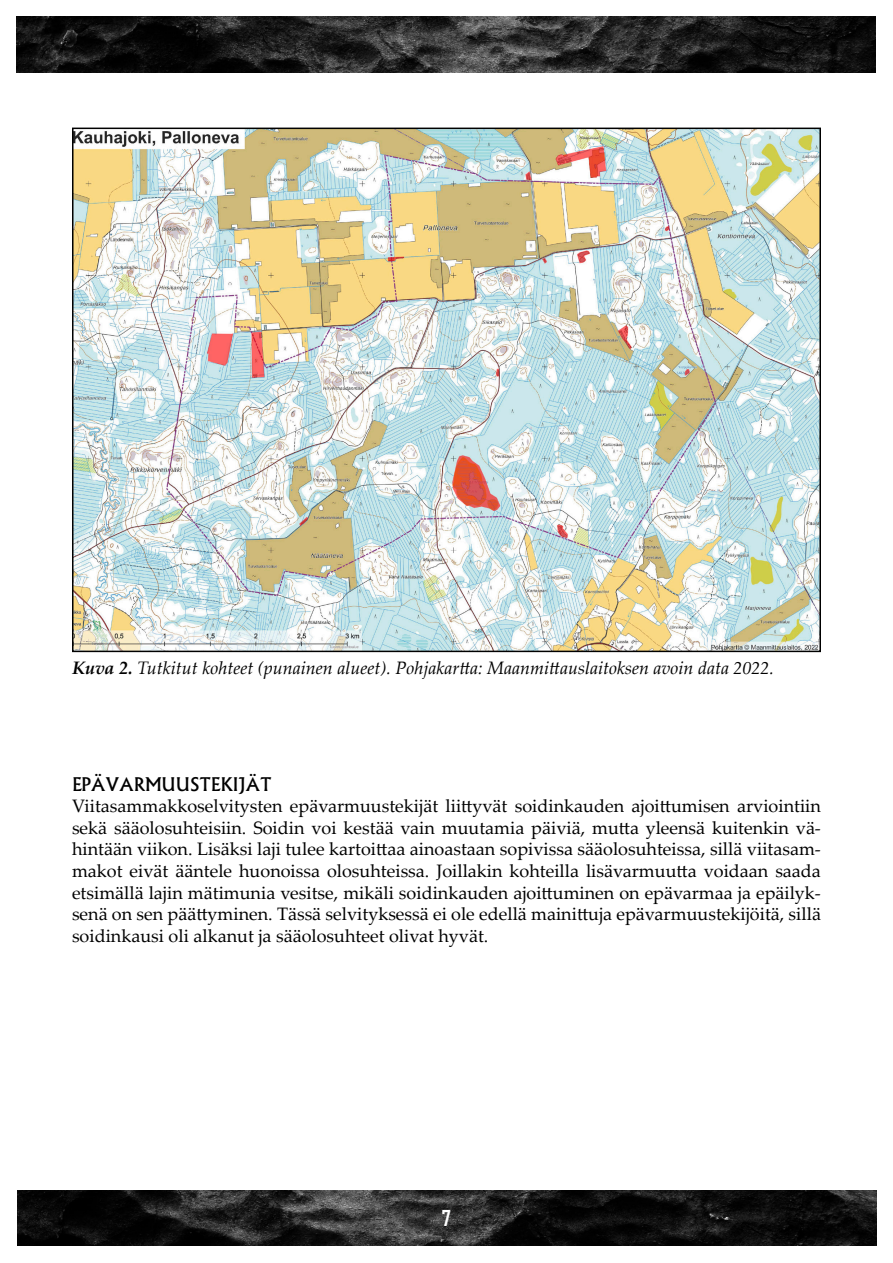
<style>
.page{position:relative;width:893px;height:1263px;background:#fff}
.page>*{position:absolute;margin:0;border:0;box-sizing:border-box;transform-origin:0 0}
.t1{font:700 21px "Agency FB";color:#fff}
.Perusteksti{font:18px/21.6px "Palatino Linotype";color:#000;text-align:justify}
.Perusteksti-2{font:italic 18px "Palatino Linotype";color:#000}
.Perusteksti-3{font:500 18px "Albertus";color:#000}
.s1{font-weight:700}
</style>
<div class="page">
<img style="left:17px;top:17px;width:859px;height:55px">
<img style="left:17px;top:1191px;width:859px;height:55px">
<img style="left:75px;top:131px;width:743px;height:518px">
<p class="Perusteksti-2" style="left:72px;top:655px;width:704px"><span class="s1">Kuva 2.</span> Tutkitut kohteet (punainen alueet). Pohjakartta: Maanmittauslaitoksen avoin data 2022.</p>
<p class="Perusteksti-3" style="left:72px;top:773px;width:201px">EPÄVARMUUSTEKIJÄT</p>
<p class="Perusteksti" style="left:72px;top:795px;width:750px">Viitasammakkoselvitysten epävarmuustekijät liittyvät soidinkauden ajoittumisen arviointiin sekä sääolosuhteisiin. Soidin voi kestää vain muutamia päiviä, mutta yleensä kuitenkin vä&shy;hintään viikon. Lisäksi laji tulee kartoittaa ainoastaan sopivissa sääolosuhteissa, sillä viitasam&shy;makot eivät ääntele huonoissa olosuhteissa. Joillakin kohteilla lisävarmuutta voidaan saada etsimällä lajin mätimunia vesitse, mikäli soidinkauden ajoittuminen on epävarmaa ja epäilyk&shy;senä on sen päättyminen. Tässä selvityksessä ei ole edellä mainittuja epävarmuustekijöitä, sillä soidinkausi oli alkanut ja sääolosuhteet olivat hyvät.</p>
<p class="t1" style="left:442px;top:1205px;width:11px">7</p>
</div>
